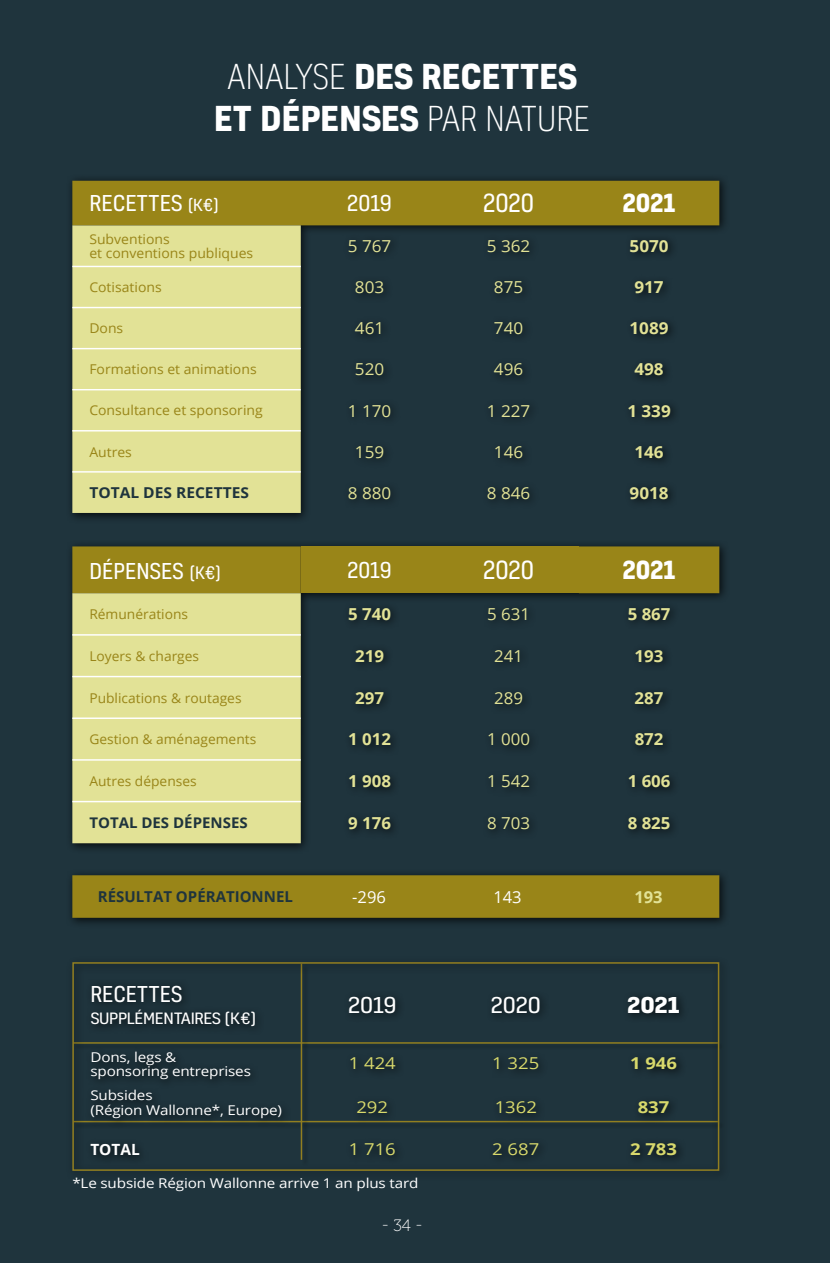
<style>
.page{position:relative;width:830px;height:1263px;background:#fff}
.page>*{position:absolute;margin:0;border:0;box-sizing:border-box;transform-origin:0 0}
.t1{font:700 33px/42px "Kelson";color:#fff;text-align:center}
.t2{font:24px "Kelson";color:#fff}
.t3{font:700 24px "Kelson";color:#fff}
.t4{font:21px "Kelson";color:#fff}
.t5{font:21px "Kelson";color:#fff;scale:1.04 1}
.t6{font:21px "Kelson";color:#fff;scale:1.13 1}
.t7{font:700 21px "Kelson";color:#fff;scale:1.13 1}
.t8{font:16.5px "Open Sans";color:#e2e296;scale:1.04 1}
.t9{font:700 16.5px "Open Sans";color:#e2e296}
.t10{font:700 16.5px "Open Sans";color:#e2e296;scale:1.04 1}
.t11{font:16.5px "Open Sans";color:#e2e296}
.t12{font:16.5px "Open Sans";color:#fff}
.t13{font:16.5px "Museo 100";color:#fff}
.t14{font:16.35px "Open Sans";color:#d8d96c;scale:1.13 1}
.t15{font:700 16.35px "Open Sans";color:#d8d96c;scale:1.13 1}
.t16{font:700 15.45px "Open Sans";color:#fff}
.t17{font:700 15px "Open Sans";color:#1f343d}
.t18{font:15px "Kelson";letter-spacing:-.02em;color:#fff;scale:1.13 1}
.t19{font:700 15px "Open Sans";color:#1f343d;scale:1.04 1}
.t20{font:700 14.7px "Open Sans";color:#1f343d}
.t21{font:13.5px/13.5px "Open Sans";letter-spacing:-.01em;color:#fff;scale:1.13 1}
.t22{font:13.5px/14.5px "Open Sans";color:#998518;scale:1.04 1}
.t23{font:13.5px "Open Sans";color:#998518}
.s1{font-weight:300}
.s2{font-size:15.9px}
.s3{font-size:16.5px}
</style>
<div class="page">
<div style="left:0;top:0;width:829px;height:1263px;background:#1f343d"></div>
<div style="left:66px;top:174px;width:663px;height:350px;background:#000;opacity:.75"></div>
<div style="left:72px;top:181px;width:647px;height:44px;background:#998518"></div>
<div style="left:72px;top:225px;width:228px;height:288px;background:#e2e296"></div>
<hr style="left:72px;top:266px;width:228px;height:1px;background:#fff">
<hr style="left:72px;top:307px;width:228px;height:1px;background:#fff">
<hr style="left:72px;top:348px;width:228px;height:1px;background:#fff">
<hr style="left:72px;top:389px;width:228px;height:1px;background:#fff">
<hr style="left:72px;top:430px;width:228px;height:1px;background:#fff">
<hr style="left:72px;top:471px;width:228px;height:2px;background:#fff">
<div style="left:66px;top:540px;width:663px;height:314px;background:#000;opacity:.75"></div>
<div style="left:72px;top:546px;width:647px;height:47px;background:#998518"></div>
<div style="left:300px;top:546px;width:138px;height:47px;background:#998518"></div>
<div style="left:438px;top:546px;width:140px;height:47px;background:#998518"></div>
<div style="left:72px;top:593px;width:228px;height:250px;background:#e2e296"></div>
<hr style="left:72px;top:634px;width:228px;height:2px;background:#fff">
<hr style="left:72px;top:676px;width:228px;height:1px;background:#fff">
<hr style="left:72px;top:717px;width:228px;height:2px;background:#fff">
<hr style="left:72px;top:759px;width:228px;height:2px;background:#fff">
<hr style="left:72px;top:801px;width:228px;height:1px;background:#fff">
<div style="left:66px;top:869px;width:663px;height:59px;background:#000;opacity:.75"></div>
<div style="left:72px;top:875px;width:647px;height:43px;background:#998518"></div>
<div style="left:66px;top:956px;width:663px;height:225px;background:#000;opacity:.75"></div>
<div style="left:72px;top:962px;width:647px;height:209px;border:2px solid #927f20"></div>
<h1 class="t1" style="left:214px;top:55px;width:377px"><span class="s1">ANALYSE</span> DES RECETTES<br>ET DÉPENSES <span class="s1">PAR NATURE</span></h1>
<h3 class="t5" style="left:89px;top:189px;width:126px">RECETTES <span class="s2">(K€)</span></h3>
<h3 class="t5" style="left:347px;top:189px;width:44px">2019</h3>
<h2 class="t2" style="left:483px;top:187px;width:52px">2020</h2>
<h2 class="t3" style="left:622px;top:186px;width:54px">2021</h2>
<p class="t22" style="left:89px;top:231px;width:159px">Subventions<br>et conventions publiques</p>
<p class="t8" style="left:347px;top:235px;width:43px">5 767</p>
<p class="t8" style="left:486px;top:235px;width:43px">5 362</p>
<p class="t10" style="left:629px;top:235px;width:39px">5070</p>
<p class="t22" style="left:89px;top:280px;width:71px">Cotisations</p>
<p class="t8" style="left:355px;top:276px;width:30px">803</p>
<p class="t8" style="left:493px;top:276px;width:30px">875</p>
<p class="t10" style="left:634px;top:276px;width:30px">917</p>
<p class="t22" style="left:89px;top:321px;width:34px">Dons</p>
<p class="t8" style="left:355px;top:317px;width:30px">461</p>
<p class="t8" style="left:493px;top:317px;width:30px">740</p>
<p class="t10" style="left:629px;top:317px;width:39px">1089</p>
<p class="t22" style="left:89px;top:362px;width:162px">Formations et animations</p>
<p class="t8" style="left:355px;top:358px;width:30px">520</p>
<p class="t8" style="left:493px;top:358px;width:30px">496</p>
<p class="t10" style="left:634px;top:358px;width:30px">498</p>
<p class="t22" style="left:89px;top:403px;width:168px">Consultance et sponsoring</p>
<p class="t8" style="left:347px;top:399px;width:43px">1 170</p>
<p class="t8" style="left:486px;top:399px;width:43px">1 227</p>
<p class="t10" style="left:627px;top:399px;width:43px">1 339</p>
<p class="t22" style="left:89px;top:444px;width:42px">Autres</p>
<p class="t8" style="left:355px;top:440px;width:30px">159</p>
<p class="t8" style="left:493px;top:440px;width:30px">146</p>
<p class="t10" style="left:634px;top:440px;width:30px">146</p>
<p class="t19" style="left:89px;top:482px;width:155px">TOTAL DES RECETTES</p>
<p class="t8" style="left:347px;top:481px;width:43px">8 880</p>
<p class="t8" style="left:486px;top:481px;width:43px">8 846</p>
<p class="t10" style="left:629px;top:481px;width:39px">9018</p>
<h3 class="t4" style="left:89px;top:557px;width:133px">DÉPENSES <span class="s3">(K€)</span></h3>
<h3 class="t4" style="left:347px;top:556px;width:45px">2019</h3>
<h2 class="t2" style="left:483px;top:554px;width:52px">2020</h2>
<h2 class="t3" style="left:622px;top:553px;width:54px">2021</h2>
<p class="t23" style="left:89px;top:605px;width:100px">Rémunérations</p>
<p class="t9" style="left:348px;top:603px;width:44px">5 740</p>
<p class="t11" style="left:487px;top:603px;width:44px">5 631</p>
<p class="t9" style="left:627px;top:603px;width:44px">5 867</p>
<p class="t23" style="left:89px;top:647px;width:111px">Loyers &amp; charges</p>
<p class="t9" style="left:355px;top:644px;width:30px">219</p>
<p class="t11" style="left:494px;top:645px;width:30px">241</p>
<p class="t9" style="left:634px;top:644px;width:30px">193</p>
<p class="t23" style="left:89px;top:688px;width:154px">Publications &amp; routages</p>
<p class="t9" style="left:355px;top:686px;width:30px">297</p>
<p class="t11" style="left:494px;top:686px;width:30px">289</p>
<p class="t9" style="left:634px;top:686px;width:30px">287</p>
<p class="t23" style="left:89px;top:730px;width:168px">Gestion &amp; aménagements</p>
<p class="t9" style="left:348px;top:728px;width:44px">1 012</p>
<p class="t11" style="left:487px;top:728px;width:44px">1 000</p>
<p class="t9" style="left:634px;top:728px;width:30px">872</p>
<p class="t23" style="left:89px;top:772px;width:109px">Autres dépenses</p>
<p class="t9" style="left:348px;top:769px;width:44px">1 908</p>
<p class="t11" style="left:487px;top:770px;width:44px">1 542</p>
<p class="t9" style="left:627px;top:769px;width:44px">1 606</p>
<p class="t20" style="left:89px;top:812px;width:160px">TOTAL DES DÉPENSES</p>
<p class="t9" style="left:348px;top:811px;width:44px">9 176</p>
<p class="t11" style="left:487px;top:811px;width:44px">8 703</p>
<p class="t9" style="left:627px;top:811px;width:44px">8 825</p>
<p class="t17" style="left:98px;top:886px;width:196px">RÉSULTAT OPÉRATIONNEL</p>
<p class="t12" style="left:352px;top:885px;width:35px">-296</p>
<p class="t12" style="left:493px;top:885px;width:30px">143</p>
<p class="t9" style="left:634px;top:885px;width:30px">193</p>
<h3 class="t4" style="left:90px;top:980px;width:93px">RECETTES</h3>
<p class="t18" style="left:90px;top:1008px;width:148px">SUPPLÉMENTAIRES (K€)</p>
<h3 class="t6" style="left:348px;top:991px;width:44px">2019</h3>
<h3 class="t6" style="left:490px;top:991px;width:46px">2020</h3>
<h3 class="t7" style="left:627px;top:990px;width:47px">2021</h3>
<p class="t21" style="left:90px;top:1050px;width:143px">Dons, legs &amp; sponsoring entreprises</p>
<p class="t14" style="left:348px;top:1052px;width:43px">1 424</p>
<p class="t14" style="left:492px;top:1052px;width:43px">1 325</p>
<p class="t15" style="left:629px;top:1051px;width:43px">1 946</p>
<p class="t21" style="left:90px;top:1087px;width:171px;line-height:15px">Subsides<br>(Région Wallonne*, Europe)</p>
<p class="t14" style="left:356px;top:1096px;width:30px">292</p>
<p class="t14" style="left:494px;top:1096px;width:39px">1362</p>
<p class="t15" style="left:637px;top:1095px;width:29px">837</p>
<p class="t16" style="left:90px;top:1138px;width:51px">TOTAL</p>
<p class="t14" style="left:348px;top:1138px;width:43px">1 716</p>
<p class="t14" style="left:492px;top:1138px;width:43px">2 687</p>
<p class="t15" style="left:629px;top:1137px;width:43px">2 783</p>
<p class="t21" style="left:72px;top:1176px;width:307px">*Le subside Région Wallonne arrive 1 an plus tard</p>
<p class="t13" style="left:381px;top:1216px;width:42px">- 34 -</p>
</div>
